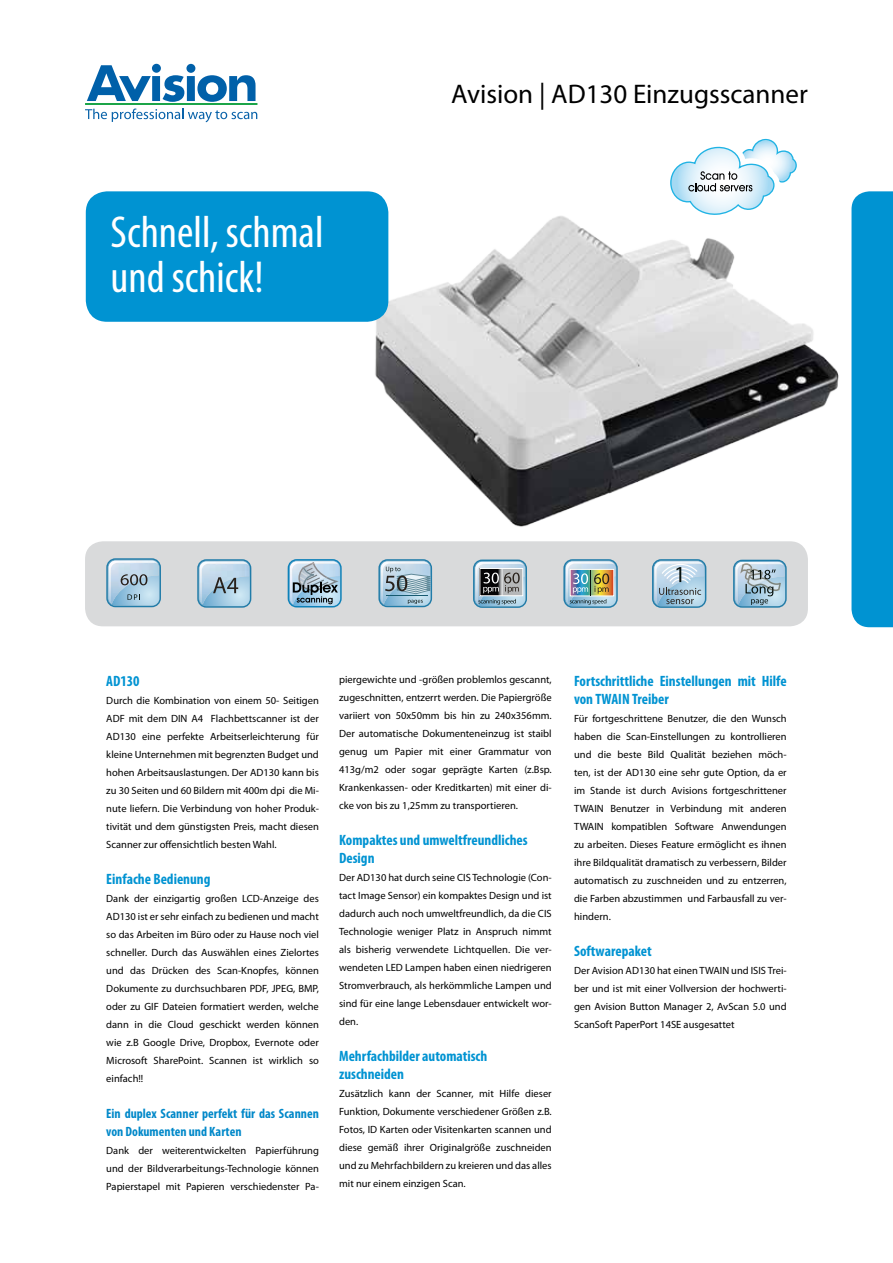
<style>
.page{position:relative;width:893px;height:1263px;background:#fff}
.page>*{position:absolute;margin:0;border:0;box-sizing:border-box;transform-origin:0 0}
.t1{font:condensed 45px/45px "Myriad Pro";color:#fff}
.t2{font:27px "Myriad Pro";color:#000}
.t3{font:700 condensed 15px/18px "Myriad Pro";color:#0093d2}
.t4{font:700 condensed 13.5px/18px "Myriad Pro";color:#0088c9}
.t5{font:10.5px/18px "Myriad Pro";color:#000;text-align:justify}
</style>
<div class="page">
<svg style="left:87px;top:64px;width:169px;height:38px"></svg>
<hr style="left:85px;top:103px;width:172px;height:2px;background:#17a345">
<svg style="left:85px;top:109px;width:172px;height:13px"></svg>
<div style="left:85px;top:541px;width:723px;height:85px;background:#d9dadb;border-radius:18px"></div>
<div style="left:851px;top:561px;width:42px;height:66px;background:#0093d2"></div>
<svg style="left:106px;top:558px;width:55px;height:49px"></svg>
<svg style="left:288px;top:559px;width:54px;height:48px"></svg>
<svg style="left:197px;top:559px;width:54px;height:49px"></svg>
<svg style="left:652px;top:561px;width:54px;height:47px"></svg>
<svg style="left:733px;top:561px;width:54px;height:47px"></svg>
<img style="left:327px;top:191px;width:566px;height:370px">
<div style="left:86px;top:191px;width:302px;height:131px;background:#0093d2;border-radius:21px"></div>
<svg style="left:659px;top:138px;width:138px;height:87px"></svg>
<svg style="left:378px;top:559px;width:56px;height:48px"></svg>
<hr style="left:386px;top:596px;width:42px;height:1px;background:#175a70">
<svg style="left:473px;top:559px;width:54px;height:49px"></svg>
<svg style="left:563px;top:559px;width:55px;height:49px"></svg>
<h1 class="t1" style="left:111px;top:211px;width:215px">Schnell, schmal und schick!</h1>
<h2 class="t2" style="left:451px;top:77px;width:358px">Avision | AD130 Einzugsscanner</h2>
<h3 class="t3" style="left:106px;top:672px;width:35px">AD130</h3>
<p class="t5" style="left:106px;top:691px;width:214px">Durch die Kombination von einem 50- Seitigen ADF mit dem DIN A4 Flachbettscanner ist der AD130 eine perfekte Arbeitserleichterung für kleine Unternehmen mit begrenzten Budget und hohen Arbeitsauslastungen. Der AD130 kann bis zu 30 Seiten und 60 Bildern mit 400m dpi die Mi&shy;nute liefern. Die Verbindung von hoher Produk&shy;tivität und dem günstigsten Preis, macht diesen Scanner zur offensichtlich besten Wahl.</p>
<h3 class="t3" style="left:106px;top:870px;width:106px">Einfache Bedienung</h3>
<p class="t5" style="left:106px;top:889px;width:214px">Dank der einzigartig großen LCD-Anzeige des AD130 ist er sehr einfach zu bedienen und macht so das Arbeiten im Büro oder zu Hause noch viel schneller. Durch das Auswählen eines Zielortes und das Drücken des Scan-Knopfes, können Dokumente zu durchsuchbaren PDF, JPEG, BMP, oder zu GIF Dateien formatiert werden, welche dann in die Cloud geschickt werden können wie z.B Google Drive, Dropbox, Evernote oder Microsoft SharePoint. Scannen ist wirklich so einfach!!</p>
<p class="t4" style="left:106px;top:1104px;width:214px">Ein duplex Scanner perfekt für das Scannen von Dokumenten und Karten</p>
<p class="t5" style="left:106px;top:1141px;width:214px">Dank der weiterentwickelten Papierführung und der Bildverarbeitungs-Technologie können Papierstapel mit Papieren verschiedenster Pa-</p>
<p class="t5" style="left:339px;top:670px;width:214px">piergewichte und -größen problemlos gescannt, zugeschnitten, entzerrt werden. Die Papiergröße variiert von 50x50mm bis hin zu 240x356mm.<br>Der automatische Dokumenteneinzug ist staibl genug um Papier mit einer Grammatur von 413g/m2 oder sogar geprägte Karten (z.Bsp.<br>Krankenkassen- oder Kreditkarten) mit einer di&shy;cke von bis zu 1,25mm zu transportieren.</p>
<h3 class="t3" style="left:339px;top:830px;width:190px">Kompaktes und umweltfreundliches<br>Design</h3>
<p class="t5" style="left:339px;top:868px;width:214px">Der AD130 hat durch seine CIS Technologie (Con&shy;tact Image Sensor) ein kompaktes Design und ist dadurch auch noch umweltfreundlich, da die CIS Technologie weniger Platz in Anspruch nimmt als bisherig verwendete Lichtquellen. Die ver&shy;wendeten LED Lampen haben einen niedrigeren Stromverbrauch, als herkömmliche Lampen und sind für eine lange Lebensdauer entwickelt wor&shy;den.</p>
<h3 class="t3" style="left:339px;top:1046px;width:150px">Mehrfachbilder automatisch zuschneiden</h3>
<p class="t5" style="left:339px;top:1084px;width:214px">Zusätzlich kann der Scanner, mit Hilfe dieser Funktion, Dokumente verschiedener Größen z.B.<br>Fotos, ID Karten oder Visitenkarten scannen und diese gemäß ihrer Originalgröße zuschneiden und zu Mehrfachbildern zu kreieren und das alles mit nur einem einzigen Scan.</p>
<h3 class="t3" style="left:574px;top:672px;width:214px">Fortschrittliche Einstellungen mit Hilfe von TWAIN Treiber</h3>
<p class="t5" style="left:574px;top:709px;width:214px">Für fortgeschrittene Benutzer, die den Wunsch haben die Scan-Einstellungen zu kontrollieren und die beste Bild Qualität beziehen möch&shy;ten, ist der AD130 eine sehr gute Option, da er im Stande ist durch Avisions fortgeschrittener TWAIN Benutzer in Verbindung mit anderen TWAIN kompatiblen Software Anwendungen zu arbeiten. Dieses Feature ermöglicht es ihnen ihre Bildqualität dramatisch zu verbessern, Bilder automatisch zu zuschneiden und zu entzerren, die Farben abzustimmen und Farbausfall zu ver&shy;hindern.</p>
<h3 class="t3" style="left:574px;top:942px;width:79px">Softwarepaket</h3>
<p class="t5" style="left:574px;top:961px;width:214px">Der Avision AD130 hat einen TWAIN und ISIS Trei&shy;ber und ist mit einer Vollversion der hochwerti&shy;gen Avision Button Manager 2, AvScan 5.0 und ScanSoft PaperPort 14SE ausgesattet</p>
</div>
